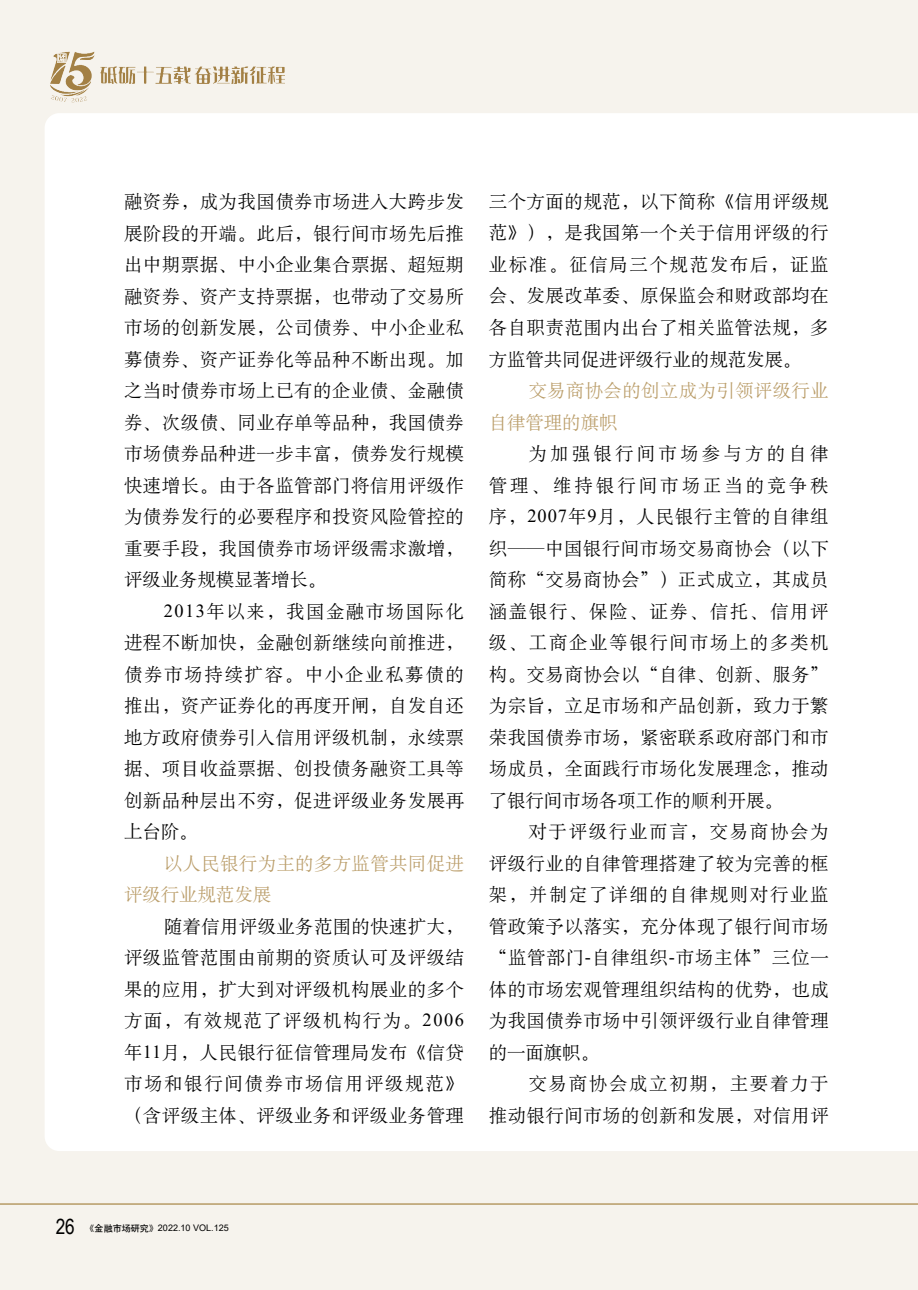
<style>
.page{position:relative;width:918px;height:1290px;background:#f6f3ed}
.page>*{position:absolute;margin:0;border:0;box-sizing:border-box;transform-origin:0 0}
.t1{font:21px "Arial Narrow";color:#000}
.t2{font:18.38px/31.5px "H Ya 6 gj";letter-spacing:.03em;color:#000;text-align:justify}
.t3{font:18.38px/31.5px "H Ya 6 gj";letter-spacing:.02em;color:#ba9d69}
.t4{font:9.1px "Arial";color:#000}
.s1{font-family:"Times New Roman"}
.s2{font-family:"H Yb 1 gj"}
</style>
<div class="page">
<div style="left:45px;top:113px;width:873px;height:1038px;background:#fff"></div>
<hr style="left:0;top:1203px;width:918px;height:1px;background:#a9884a">
<img style="left:50px;top:51px;width:235px;height:52px">
<p class="t2" style="left:124px;top:186px;width:341px">融资券，成为我国债券市场进入大跨步发展阶段的开端。此后，银行间市场先后推出中期票据、中小企业集合票据、超短期融资券、资产支持票据，也带动了交易所市场的创新发展，公司债券、中小企业私募债券、资产证券化等品种不断出现。加之当时债券市场上已有的企业债、金融债券、次级债、同业存单等品种，我国债券市场债券品种进一步丰富，债券发行规模快速增长。由于各监管部门将信用评级作为债券发行的必要程序和投资风险管控的重要手段，我国债券市场评级需求激增，评级业务规模显著增长。</p>
<p class="t2" style="left:124px;top:595px;width:341px;text-indent:40px"><span class="s1">2013</span>年以来，我国金融市场国际化进程不断加快，金融创新继续向前推进，债券市场持续扩容。中小企业私募债的推出，资产证券化的再度开闸，自发自还地方政府债券引入信用评级机制，永续票据、项目收益票据、创投债务融资工具等创新品种层出不穷，促进评级业务发展再上台阶。</p>
<p class="t3" style="left:124px;top:847px;width:341px;text-indent:40px">以人民银行为主的多方监管共同促进评级行业规范发展</p>
<p class="t2" style="left:124px;top:910px;width:341px;text-indent:40px">随着信用评级业务范围的快速扩大，评级监管范围由前期的资质认可及评级结果的应用，扩大到对评级机构展业的多个方面，有效规范了评级机构行为。<span class="s1">2006</span>年<span class="s1">11</span>月，人民银行征信管理局发布《信贷市场和银行间债券市场信用评级规范》（含评级主体、评级业务和评级业务管理</p>
<p class="t2" style="left:489px;top:186px;width:341px">三个方面的规范，以下简称《信用评级规范》），是我国第一个关于信用评级的行业标准。征信局三个规范发布后，证监会、发展改革委、原保监会和财政部均在各自职责范围内出台了相关监管法规，多方监管共同促进评级行业的规范发展。</p>
<p class="t3" style="left:489px;top:375px;width:341px;text-indent:40px">交易商协会的创立成为引领评级行业自律管理的旗帜</p>
<p class="t2" style="left:489px;top:438px;width:341px;text-indent:40px">为加强银行间市场参与方的自律管理、维持银行间市场正当的竞争秩序，<span class="s1">2007</span>年<span class="s1">9</span>月，人民银行主管的自律组织——中国银行间市场交易商协会（以下简称“交易商协会”）正式成立，其成员涵盖银行、保险、证券、信托、信用评级、工商企业等银行间市场上的多类机构。交易商协会以“自律、创新、服务”为宗旨，立足市场和产品创新，致力于繁荣我国债券市场，紧密联系政府部门和市场成员，全面践行市场化发展理念，推动了银行间市场各项工作的顺利开展。</p>
<p class="t2" style="left:489px;top:816px;width:341px;text-indent:40px">对于评级行业而言，交易商协会为评级行业的自律管理搭建了较为完善的框架，并制定了详细的自律规则对行业监管政策予以落实，充分体现了银行间市场“监管部门<span class="s1">-</span>自律组织<span class="s1">-</span>市场主体”三位一体的市场宏观管理组织结构的优势，也成为我国债券市场中引领评级行业自律管理的一面旗帜。</p>
<p class="t2" style="left:489px;top:1068px;width:341px;text-align:right">交易商协会成立初期，主要着力于<br>推动银行间市场的创新和发展，对信用评</p>
<p class="t1" style="left:56px;top:1211px;width:21px">26</p>
<p class="t4" style="left:86px;top:1222px;width:145px"><span class="s2">《金融市场研究》</span>2022.10 VOL.125</p>
</div>
